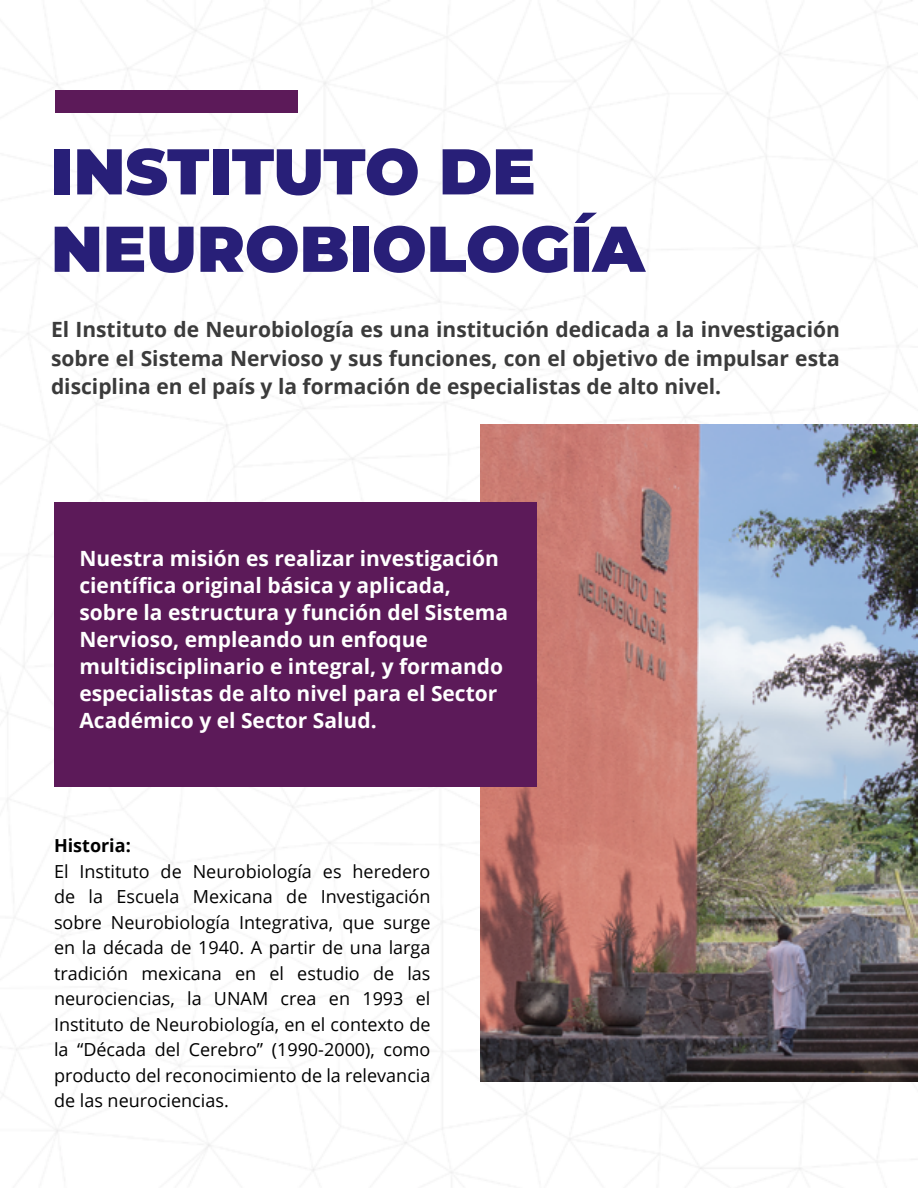
<style>
.page{position:relative;width:918px;height:1188px;background:#fff}
.page>*{position:absolute;margin:0;border:0;box-sizing:border-box;transform-origin:0 0}
.t1{font:900 64.5px/77.4px "Montserrat";color:#281f78}
.t2{font:700 21px/27px "Open Sans";color:#fff}
.t3{font:700 21px/28.5px "Open Sans";color:#3b3b3b;text-align:justify}
.t4{font:18px/25.5px "Open Sans";color:#000;text-align:justify}
.t5{font:700 18px "Open Sans";color:#000}
</style>
<div class="page">
<img style="left:480px;top:424px;width:438px;height:657px">
<div style="left:54px;top:502px;width:483px;height:285px;background:#5c1a59"></div>
<div style="left:55px;top:90px;width:243px;height:22px;background:#5c1a59"></div>
<h1 class="t1" style="left:51px;top:129px;width:595px">INSTITUTO DE<br>NEUROBIOLOGÍA</h1>
<p class="t3" style="left:51px;top:315px;width:790px">El Instituto de Neurobiología es una institución dedicada a la investigación sobre el Sistema Nervioso y sus funciones, con el objetivo de impulsar esta disciplina en el país y la formación de especialistas de alto nivel.</p>
<p class="t2" style="left:79px;top:544px;width:430px">Nuestra misión es realizar investigación científica original básica y aplicada, sobre la estructura y función del Sistema Nervioso, empleando un enfoque multidisciplinario e integral, y formando especialistas de alto nivel para el Sector Académico y el Sector Salud.</p>
<p class="t5" style="left:54px;top:833px;width:78px">Historia:</p>
<p class="t4" style="left:54px;top:858px;width:378px">El Instituto de Neurobiología es heredero de la Escuela Mexicana de Investigación sobre Neurobiología Integrativa, que surge en la década de 1940. A partir de una larga tradición mexicana en el estudio de las neurociencias, la UNAM crea en 1993 el Instituto de Neurobiología, en el contexto de la “Década del Cerebro” (1990-2000), como producto del reconocimiento de la relevancia de las neurociencias.</p>
</div>
